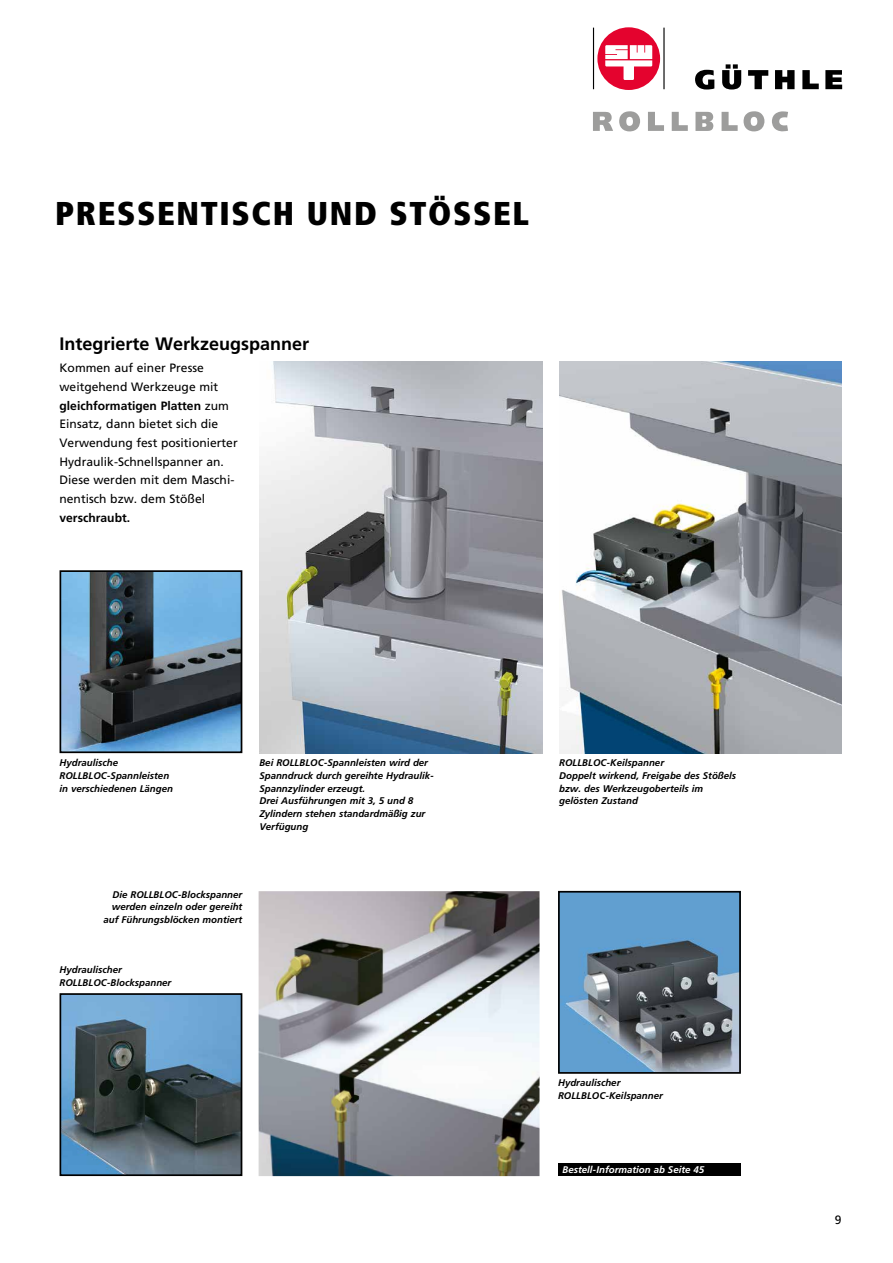
<style>
.page{position:relative;width:893px;height:1263px;background:#fff}
.page>*{position:absolute;margin:0;border:0;box-sizing:border-box;transform-origin:0 0}
.t1{font:900 condensed 33px "Frutiger";letter-spacing:.05em;color:#000}
.t2{font:700 18px "Frutiger";color:#000}
.t3{font:12.15px/18.8px "Frutiger";color:#000}
.t4{font:700 12.15px "Frutiger";color:#000}
.t5{font:italic 700 9.75px/12.8px "Frutiger";color:#000}
.t6{font:italic 700 9.75px "Frutiger";color:#fff}
.s1{font-weight:700}
</style>
<div class="page">
<hr style="left:593px;top:28px;width:1px;height:61px;background:#000">
<hr style="left:663px;top:28px;width:2px;height:61px;background:#000">
<svg style="left:695px;top:70px;width:19px;height:20px"></svg>
<svg style="left:722px;top:64px;width:19px;height:26px"></svg>
<svg style="left:825px;top:70px;width:17px;height:19px"></svg>
<svg style="left:748px;top:70px;width:20px;height:19px"></svg>
<svg style="left:775px;top:70px;width:19px;height:19px"></svg>
<svg style="left:802px;top:70px;width:17px;height:19px"></svg>
<div style="left:597px;top:27px;width:63px;height:63px;background:#e4032e;border-radius:50%"></div>
<svg style="left:605px;top:45px;width:47px;height:35px"></svg>
<svg style="left:593px;top:112px;width:20px;height:19px"></svg>
<svg style="left:619px;top:111px;width:21px;height:20px"></svg>
<svg style="left:648px;top:112px;width:16px;height:19px"></svg>
<svg style="left:672px;top:112px;width:16px;height:19px"></svg>
<svg style="left:695px;top:112px;width:18px;height:19px"></svg>
<svg style="left:722px;top:112px;width:16px;height:19px"></svg>
<svg style="left:744px;top:111px;width:20px;height:20px"></svg>
<svg style="left:772px;top:111px;width:16px;height:20px"></svg>
<img style="left:63px;top:573px;width:176px;height:177px">
<div style="left:60px;top:570px;width:182px;height:183px;border:2px solid #000"></div>
<img style="left:63px;top:996px;width:176px;height:177px">
<div style="left:60px;top:993px;width:182px;height:183px;border:2px solid #000"></div>
<img style="left:259px;top:891px;width:280px;height:285px">
<img style="left:561px;top:894px;width:177px;height:177px">
<div style="left:558px;top:891px;width:183px;height:183px;border:2px solid #000"></div>
<img style="left:259px;top:362px;width:283px;height:391px">
<img style="left:559px;top:362px;width:283px;height:391px">
<div style="left:558px;top:1163px;width:182px;height:13px;background:#000"></div>
<h1 class="t1" style="left:55px;top:194px;width:475px">PRESSENTISCH UND STÖSSEL</h1>
<h2 class="t2" style="left:60px;top:334px;width:251px">Integrierte Werkzeugspanner</h2>
<p class="t3" style="left:60px;top:358px;width:180px">Kommen auf einer Presse weitgehend Werkzeuge mit <span class="s1">gleichformatigen Platten</span> zum<br>Einsatz, dann bietet sich die<br>Verwendung fest positionierter<br>Hydraulik-Schnellspanner an.<br>Diese werden mit dem Maschi&shy;nentisch bzw. dem Stößel</p>
<p class="t4" style="left:60px;top:510px;width:72px">verschraubt.</p>
<p class="t5" style="left:60px;top:756px;width:115px">Hydraulische<br>ROLLBLOC-Spannleisten in verschiedenen Längen</p>
<p class="t5" style="left:259px;top:756px;width:176px">Bei ROLLBLOC-Spannleisten wird der<br>Spanndruck durch gereihte Hydraulik-<br>Spannzylinder erzeugt.<br>Drei Ausführungen mit 3, 5 und 8<br>Zylindern stehen standardmäßig zur<br>Verfügung</p>
<p class="t5" style="left:104px;top:888px;width:140px;text-align:right">Die ROLLBLOC-Blockspanner werden einzeln oder gereiht auf Führungsblöcken montiert</p>
<p class="t5" style="left:60px;top:963px;width:113px">Hydraulischer<br>ROLLBLOC-Blockspanner</p>
<p class="t5" style="left:559px;top:756px;width:179px">ROLLBLOC-Keilspanner<br>Doppelt wirkend, Freigabe des Stößels bzw. des Werkzeugoberteils im gelösten Zustand</p>
<p class="t5" style="left:558px;top:1076px;width:106px">Hydraulischer<br>ROLLBLOC-Keilspanner</p>
<p class="t6" style="left:562px;top:1164px;width:143px">Bestell-Information ab Seite 45</p>
<p class="t3" style="left:835px;top:1210px;width:8px">9</p>
</div>
